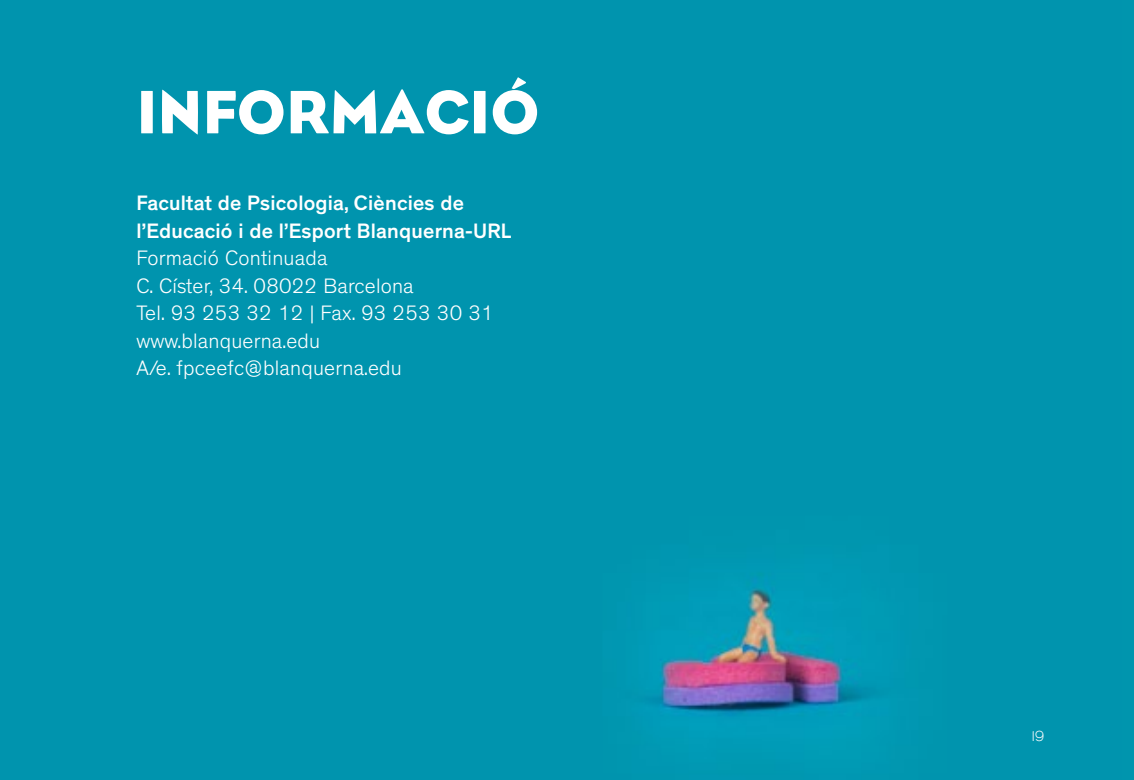
<style>
.page{position:relative;width:1134px;height:780px;background:#0094ae}
.page>*{position:absolute;margin:0;border:0;box-sizing:border-box;transform-origin:0 0}
.t1{font:62.5px "Eagle";color:#fff}
.t2{font:300 21.25px/27.5px "Theinhardt";letter-spacing:.01em;color:#fff}
.t3{font:500 21.25px/27.5px "Theinhardt";letter-spacing:.01em;color:#fff}
.t4{font:300 15px "Eagle";color:#fff}
</style>
<div class="page">
<h1 class="t1" style="left:136px;top:76px;width:405px">INFORMACIÓ</h1>
<p class="t3" style="left:136px;top:189px;width:377px">Facultat de Psicologia, Ciències de l’Educació i de l’Esport Blanquerna-URL</p>
<p class="t2" style="left:136px;top:244px;width:359px">Formació Continuada<br>C. Císter, 34. 08022 Barcelona<br>Tel. 93 253 32 12 | Fax. 93 253 30 31 www.blanquerna.edu<br>A/e. fpceefc@blanquerna.edu</p>
<p class="t4" style="left:1032px;top:727px;width:14px">19</p>
</div>
